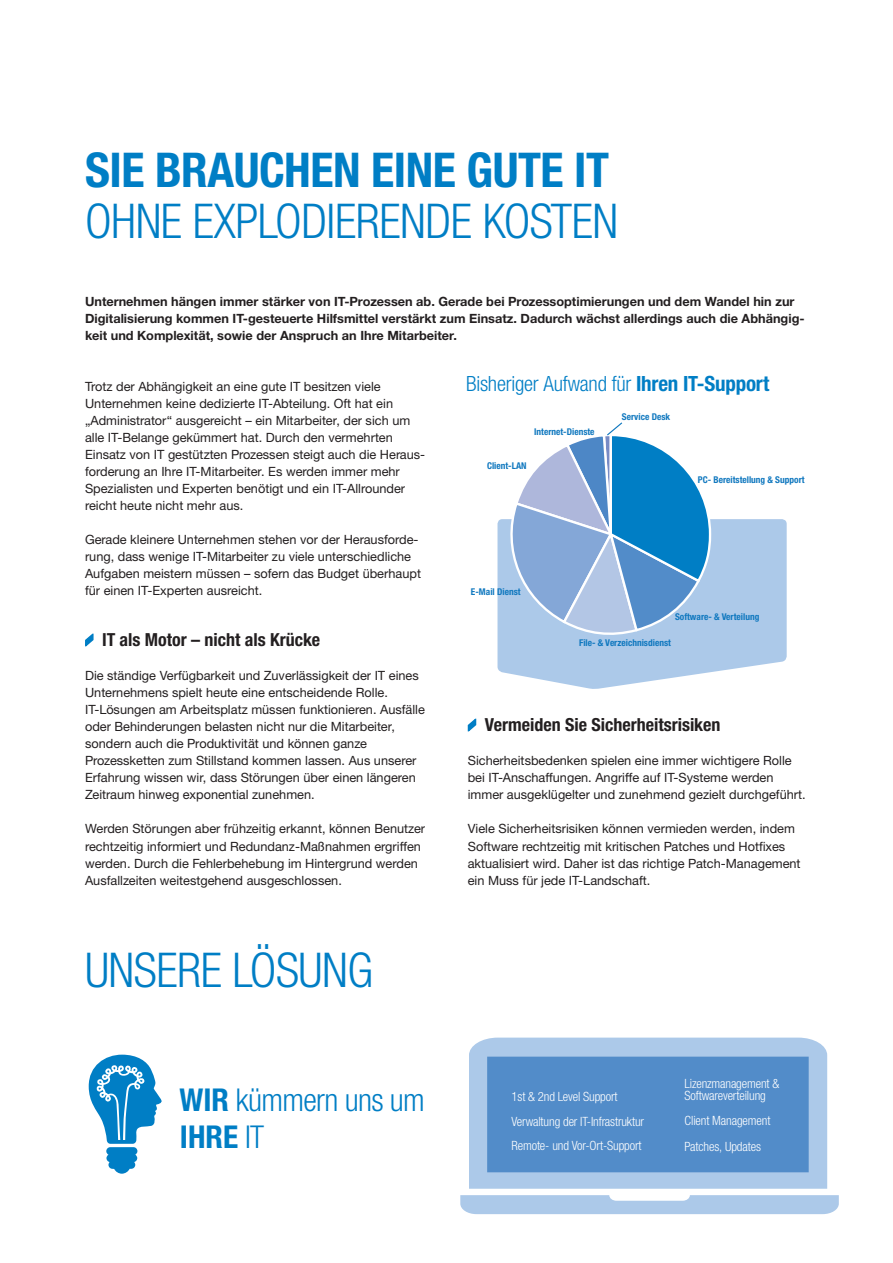
<style>
.page{position:relative;width:893px;height:1263px;background:#fff}
.page>*{position:absolute;margin:0;border:0;box-sizing:border-box;transform-origin:0 0}
.Bro_Inside_HEAD_Bold{font:300 condensed 48px "Helvetica Neue LTW1 G";letter-spacing:-.01em;color:#007ec5}
.Bro_Inside_HEAD_Bold-2{font:700 condensed 48px "Helvetica Neue LTW1 G";letter-spacing:-.01em;color:#007ec5}
.Bro_Inside_HEAD_Bold-3{font:300 condensed 31.5px "Helvetica Neue LTW1 G";letter-spacing:-.02em;color:#007ec5}
.Bro_Inside_HEAD_Bold-4{font:700 condensed 31.5px "Helvetica Neue LTW1 G";color:#007ec5}
._01_Bro_Inside_COPYB{font:300 condensed 21px "Helvetica Neue LTW1 G";letter-spacing:-.01em;color:#007ec5}
._01_Bro_Inside_SUBHE{font:700 condensed 18px "Helvetica Neue LTW1 G";color:#231f20}
.Bro_Inside_COPY_Roma{font:12.75px/17px "Helvetica Neue LTW1 G";color:#231f20}
.Bro_Inside_COPYBOLD{font:700 12.75px/17px "Helvetica Neue LTW1 G";color:#231f20}
._01_Bro_Inside_COPYB-2{font:300 condensed 12.75px "Helvetica Neue LTW1 G";letter-spacing:-.01em;color:#fff}
.t1{font:700 condensed 9.3px "Helvetica Neue LTW1 G";color:#1078bf}
.s1{font-weight:700}
.s2{font-weight:300}
</style>
<div class="page">
<svg style="left:497px;top:519px;width:290px;height:170px;background:#b8d1ec"></svg>
<svg style="left:85px;top:633px;width:9px;height:14px"></svg>
<svg style="left:501px;top:422px;width:211px;height:215px"></svg>
<svg style="left:469px;top:1037px;width:358px;height:152px;background:#6f9fd3"></svg>
<svg style="left:460px;top:1195px;width:379px;height:19px;background:#b2cdea"></svg>
<svg style="left:89px;top:1055px;width:73px;height:119px"></svg>
<svg style="left:467px;top:718px;width:10px;height:14px"></svg>
<p class="Bro_Inside_HEAD_Bold-2" style="left:85px;top:141px;width:526px">SIE BRAUCHEN EINE GUTE IT</p>
<p class="Bro_Inside_HEAD_Bold" style="left:85px;top:193px;width:535px">OHNE EXPLODIERENDE KOSTEN</p>
<p class="Bro_Inside_COPYBOLD" style="left:85px;top:293px;width:721px">Unternehmen hängen immer stärker von IT-Prozessen ab. Gerade bei Prozessoptimierungen und dem Wandel hin zur<br>Digitalisierung kommen IT-gesteuerte Hilfsmittel verstärkt zum Einsatz. Dadurch wächst allerdings auch die Abhängig&shy;keit und Komplexität, sowie der Anspruch an Ihre Mitarbeiter.</p>
<p class="Bro_Inside_COPY_Roma" style="left:85px;top:378px;width:342px">Trotz der Abhängigkeit an eine gute IT besitzen viele Unternehmen keine dedizierte IT-Abteilung. Oft hat ein „Administrator“ ausgereicht – ein Mitarbeiter, der sich um alle IT-Belange gekümmert hat. Durch den vermehrten Einsatz von IT gestützten Prozessen steigt auch die Heraus&shy;forderung an Ihre IT-Mitarbeiter. Es werden immer mehr Spezialisten und Experten benötigt und ein IT-Allrounder reicht heute nicht mehr aus.</p>
<p class="Bro_Inside_COPY_Roma" style="left:85px;top:531px;width:337px">Gerade kleinere Unternehmen stehen vor der Herausforde&shy;rung, dass wenige IT-Mitarbeiter zu viele unterschiedliche Aufgaben meistern müssen – sofern das Budget überhaupt für einen IT-Experten ausreicht.</p>
<p class="_01_Bro_Inside_SUBHE" style="left:102px;top:629px;width:220px">IT als Motor – nicht als Krücke</p>
<p class="Bro_Inside_COPY_Roma" style="left:85px;top:667px;width:341px">Die ständige Verfügbarkeit und Zuverlässigkeit der IT eines Unternehmens spielt heute eine entscheidende Rolle.<br>IT-Lösungen am Arbeitsplatz müssen funktionieren. Ausfälle oder Behinderungen belasten nicht nur die Mitarbeiter, sondern auch die Produktivität und können ganze Prozessketten zum Stillstand kommen lassen. Aus unserer Erfahrung wissen wir, dass Störungen über einen längeren Zeitraum hinweg exponential zunehmen.</p>
<p class="Bro_Inside_COPY_Roma" style="left:85px;top:820px;width:342px">Werden Störungen aber frühzeitig erkannt, können Benutzer rechtzeitig informiert und Redundanz-Maßnahmen ergriffen werden. Durch die Fehlerbehebung im Hintergrund werden Ausfallzeiten weitestgehend ausgeschlossen.</p>
<p class="Bro_Inside_HEAD_Bold" style="left:85px;top:941px;width:290px">UNSERE LÖSUNG</p>
<p class="Bro_Inside_HEAD_Bold-3" style="left:179px;top:1082px;width:247px"><span class="s1">WIR</span> kümmern uns um</p>
<p class="Bro_Inside_HEAD_Bold-4" style="left:180px;top:1118px;width:86px">IHRE <span class="s2">IT</span></p>
<p class="_01_Bro_Inside_COPYB" style="left:466px;top:372px;width:305px">Bisheriger Aufwand für <span class="s1">Ihren IT-Support</span></p>
<p class="t1" style="left:534px;top:426px;width:62px">Internet-Dienste</p>
<p class="t1" style="left:487px;top:460px;width:41px">Client-LAN</p>
<p class="t1" style="left:622px;top:411px;width:50px">Service Desk</p>
<p class="t1" style="left:698px;top:474px;width:108px">PC- Bereitstellung &amp; Support</p>
<p class="t1" style="left:471px;top:586px;width:51px">E-Mail Dienst</p>
<p class="t1" style="left:675px;top:611px;width:86px">Software- &amp; Verteilung</p>
<p class="t1" style="left:579px;top:637px;width:93px">File- &amp; Verzeichnisdienst</p>
<p class="_01_Bro_Inside_SUBHE" style="left:485px;top:714px;width:237px">Vermeiden Sie Sicherheitsrisiken</p>
<p class="Bro_Inside_COPY_Roma" style="left:468px;top:752px;width:340px">Sicherheitsbedenken spielen eine immer wichtigere Rolle bei IT-Anschaffungen. Angriffe auf IT-Systeme werden immer ausgeklügelter und zunehmend gezielt durchgeführt.</p>
<p class="Bro_Inside_COPY_Roma" style="left:468px;top:820px;width:334px">Viele Sicherheitsrisiken können vermieden werden, indem Software rechtzeitig mit kritischen Patches und Hotfixes aktualisiert wird. Daher ist das richtige Patch-Management ein Muss für jede IT-Landschaft.</p>
<p class="_01_Bro_Inside_COPYB-2" style="left:512px;top:1089px;width:108px">1st &amp; 2nd Level Support</p>
<p class="_01_Bro_Inside_COPYB-2" style="left:512px;top:1113px;width:134px">Verwaltung der IT-Infrastruktur</p>
<p class="_01_Bro_Inside_COPYB-2" style="left:512px;top:1138px;width:132px">Remote- und Vor-Ort-Support</p>
<p class="_01_Bro_Inside_COPYB-2" style="left:685px;top:1075px;width:96px">Lizenzmanagement &amp;</p>
<p class="_01_Bro_Inside_COPYB-2" style="left:685px;top:1087px;width:83px">Softwareverteilung</p>
<p class="_01_Bro_Inside_COPYB-2" style="left:685px;top:1113px;width:87px">Client Management</p>
<p class="_01_Bro_Inside_COPYB-2" style="left:685px;top:1139px;width:78px">Patches, Updates</p>
</div>
